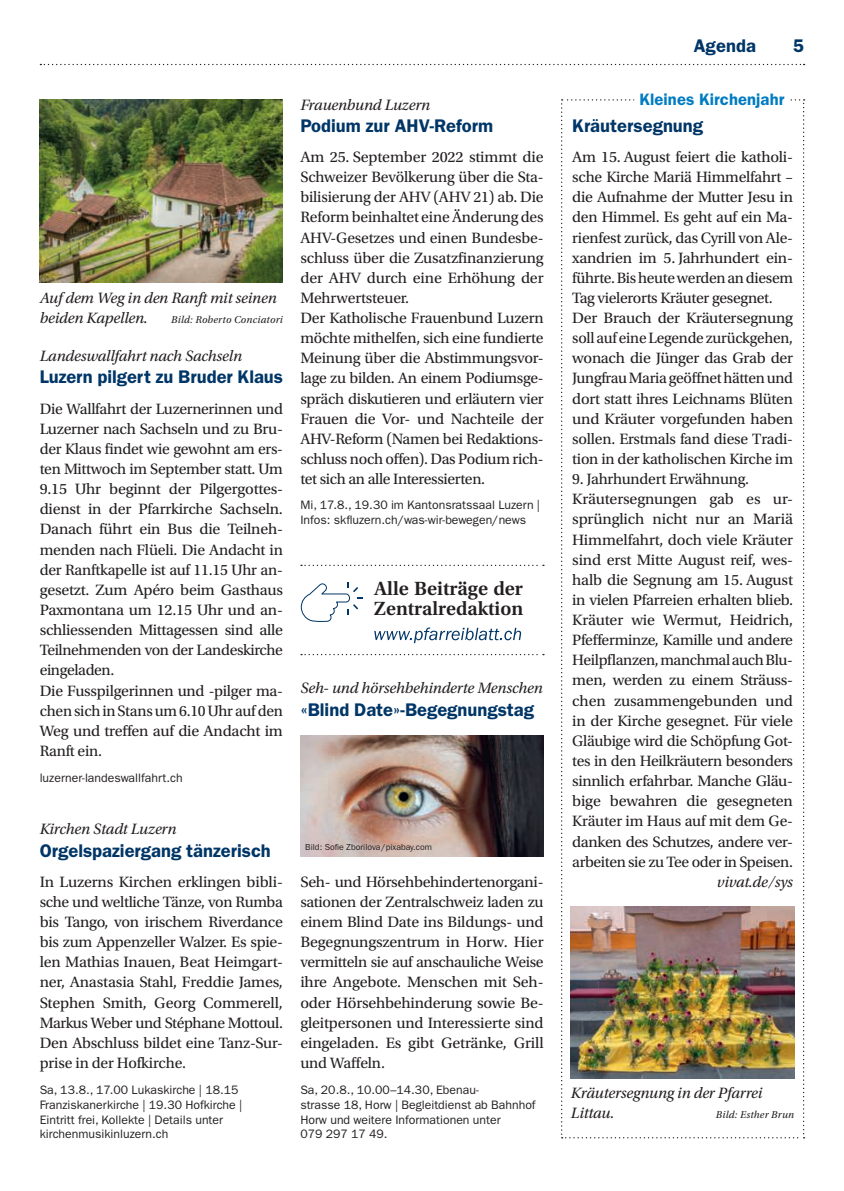
<style>
.page{position:relative;width:844px;height:1191px;background:#fff}
.page>*{position:absolute;margin:0;border:0;box-sizing:border-box;transform-origin:0 0}
.t1{font:600 20.12px/20.1px "Utopia Std";color:#231f20}
.t2{font:600 18.38px "ITC Franklin Gothic Std";color:#003667}
.t3{font:600 16.62px "ITC Franklin Gothic Std";letter-spacing:.005em;color:#007cc2}
.t4{font:15.75px/20.1px "Utopia Std";letter-spacing:-.015em;color:#231f20}
.t5{font:italic 15.75px/20.1px "Utopia Std";letter-spacing:-.01em;color:#231f20}
.t6{font:12.25px/14.9px "ITC Franklin Gothic Std";color:#231f20}
.t7{font:italic 10.5px "Utopia Std";letter-spacing:.02em;color:#231f20}
.t8{font:8.75px "ITC Franklin Gothic Std";color:#231f20}
</style>
<div class="page">
<img style="left:40px;top:99px;width:243px;height:184px">
<img style="left:300px;top:735px;width:243px;height:121px">
<svg style="left:374px;top:627px;width:147px;height:16px"></svg>
<svg style="left:301px;top:582px;width:61px;height:40px"></svg>
<svg style="left:301px;top:565px;width:243px;height:1px"></svg>
<svg style="left:301px;top:654px;width:243px;height:1px"></svg>
<svg style="left:561px;top:99px;width:243px;height:1039px"></svg>
<div style="left:634px;top:92px;width:155px;height:13px;background:#fff"></div>
<img style="left:570px;top:907px;width:224px;height:171px">
<svg style="left:40px;top:64px;width:764px;height:1px"></svg>
<p class="t5" style="left:40px;top:288px;width:238px">Auf dem Weg in den Ranft mit seinen beiden Kapellen.</p>
<p class="t7" style="left:171px;top:314px;width:113px">Bild: Roberto Conciatori</p>
<p class="t5" style="left:40px;top:346px;width:204px">Landeswallfahrt nach Sachseln</p>
<p class="t2" style="left:40px;top:366px;width:245px">Luzern pilgert zu Bruder Klaus</p>
<p class="t4" style="left:40px;top:399px;width:245px">Die Wallfahrt der Luzernerinnen und<br>Luzerner nach Sachseln und zu Bru&shy;der Klaus findet wie gewohnt am ers&shy;ten Mittwoch im September statt. Um<br>9.15 Uhr beginnt der Pilgergottes&shy;dienst in der Pfarrkirche Sachseln.<br>Danach führt ein Bus die Teilneh&shy;menden nach Flüeli. Die Andacht in der Ranftkapelle ist auf 11.15 Uhr an&shy;gesetzt. Zum Apéro beim Gasthaus<br>Paxmontana um 12.15 Uhr und an&shy;schliessenden Mittagessen sind alle<br>Teilnehmenden von der Landeskirche eingeladen.<br>Die Fusspilgerinnen und -pilger ma&shy;chen sich in Stans um 6.10 Uhr auf den<br>Weg und treffen auf die Andacht im<br>Ranft ein.</p>
<p class="t6" style="left:40px;top:770px;width:144px">luzerner-landeswallfahrt.ch</p>
<p class="t5" style="left:40px;top:819px;width:138px">Kirchen Stadt Luzern</p>
<p class="t2" style="left:40px;top:839px;width:232px">Orgelspaziergang tänzerisch</p>
<p class="t4" style="left:40px;top:872px;width:245px;text-align:justify">In Luzerns Kirchen erklingen bibli&shy;sche und weltliche Tänze, von Rumba bis Tango, von irischem Riverdance bis zum Appenzeller Walzer. Es spie&shy;len Mathias Inauen, Beat Heimgart&shy;ner, Anastasia Stahl, Freddie James, Stephen Smith, Georg Commerell, Markus Weber und Stéphane Mottoul.<br>Den Abschluss bildet eine Tanz-Sur&shy;prise in der Hofkirche.</p>
<p class="t6" style="left:40px;top:1082px;width:204px">Sa, 13.8., 17.00 Lukaskirche | 18.15<br>Franziskanerkirche | 19.30 Hofkirche | Eintritt frei, Kollekte | Details unter kirchenmusik inluzern.ch</p>
<p class="t5" style="left:300px;top:95px;width:131px">Frauenbund Luzern</p>
<p class="t2" style="left:300px;top:115px;width:194px">Podium zur AHV-Reform</p>
<p class="t4" style="left:300px;top:147px;width:245px">Am 25. September 2022 stimmt die Schweizer Bevölkerung über die Sta&shy;bilisierung der AHV (AHV 21) ab. Die Reform beinhaltet eine Änderung des AHV-Gesetzes und einen Bundesbe&shy;schluss über die Zusatzfinanzierung der AHV durch eine Erhöhung der Mehrwertsteuer.<br>Der Katholische Frauenbund Luzern möchte mithelfen, sich eine fundierte Meinung über die Abstimmungsvor&shy;lage zu bilden. An einem Podiumsge&shy;spräch diskutieren und erläutern vier Frauen die Vor- und Nachteile der AHV-Reform (Namen bei Redaktions&shy;schluss noch offen). Das Podium rich&shy;tet sich an alle Interessierten.</p>
<p class="t6" style="left:300px;top:498px;width:241px">Mi, 17.8., 19.30 im Kantonsratssaal Luzern |<br>Infos: skfluzern.ch/was-wir-bewegen/news</p>
<p class="t1" style="left:374px;top:578px;width:150px">Alle Beiträge der<br>Zentralredaktion</p>
<p class="t5" style="left:300px;top:678px;width:244px">Seh- und hörsehbehinderte Menschen</p>
<p class="t2" style="left:300px;top:698px;width:235px">«Blind Date»-Begegnungstag</p>
<p class="t8" style="left:305px;top:842px;width:128px">Bild: Sofie Zborilova/pixabay.com</p>
<p class="t4" style="left:300px;top:872px;width:245px;text-align:justify">Seh- und Hörsehbehindertenorgani&shy;sationen der Zentralschweiz laden zu einem Blind Date ins Bildungs- und Begegnungszentrum in Horw. Hier vermitteln sie auf anschauliche Weise ihre Angebote. Menschen mit Seh&shy;oder Hörsehbehinderung sowie Be&shy;gleitpersonen und Interessierte sind eingeladen. Es gibt Getränke, Grill und Waffeln.</p>
<p class="t6" style="left:300px;top:1082px;width:237px">Sa, 20.8., 10.00–14.30, Ebenau-<br>strasse 18, Horw | Begleitdienst ab Bahnhof<br>Horw und weitere Informationen unter<br>079 297 17 49.</p>
<p class="t2" style="left:693px;top:35px;width:64px">Agenda</p>
<p class="t2" style="left:793px;top:35px;width:13px">5</p>
<p class="t3" style="left:639px;top:89px;width:146px">Kleines Kirchenjahr</p>
<p class="t2" style="left:572px;top:115px;width:132px">Kräutersegnung</p>
<p class="t4" style="left:572px;top:147px;width:222px">Am 15. August feiert die katholi&shy;sche Kirche Mariä Himmelfahrt – die Aufnahme der Mutter Jesu in den Himmel. Es geht auf ein Ma&shy;rienfest zurück, das Cyrill von Ale&shy;xandrien im 5. Jahrhundert ein&shy;führte. Bis heute werden an diesem<br>Tag vielerorts Kräuter gesegnet.<br>Der Brauch der Kräutersegnung soll auf eine Legende zurückgehen, wonach die Jünger das Grab der<br>Jungfrau Maria geöffnet hätten und dort statt ihres Leichnams Blüten und Kräuter vorgefunden haben sollen. Erstmals fand diese Tradi&shy;tion in der katholischen Kirche im</p>
<p class="t4" style="left:572px;top:469px;width:222px">9. Jahrhundert Erwähnung.<br>Kräutersegnungen gab es ur&shy;sprünglich nicht nur an Mariä<br>Himmelfahrt, doch viele Kräuter sind erst Mitte August reif, wes&shy;halb die Segnung am 15. August in vielen Pfarreien erhalten blieb.<br>Kräuter wie Wermut, Heidrich,<br>Pfeffer minze, Kamille und andere<br>Heilpflanzen, manchmal auch Blu&shy;men, werden zu einem Sträuss&shy;chen zusammengebunden und in der Kirche gesegnet. Für viele<br>Gläubige wird die Schöpfung Got&shy;tes in den Heilkräutern besonders sinnlich erfahrbar. Manche Gläu&shy;bige bewahren die gesegneten<br>Kräuter im Haus auf mit dem Ge&shy;danken des Schutzes, andere ver&shy;arbeiten sie zu Tee oder in Speisen.</p>
<p class="t5" style="left:716px;top:872px;width:77px">vivat.de/sys</p>
<p class="t5" style="left:570px;top:1083px;width:193px">Kräutersegnung in der Pfarrei<br>Littau.</p>
<p class="t7" style="left:715px;top:1109px;width:80px">Bild: Esther Brun</p>
</div>
